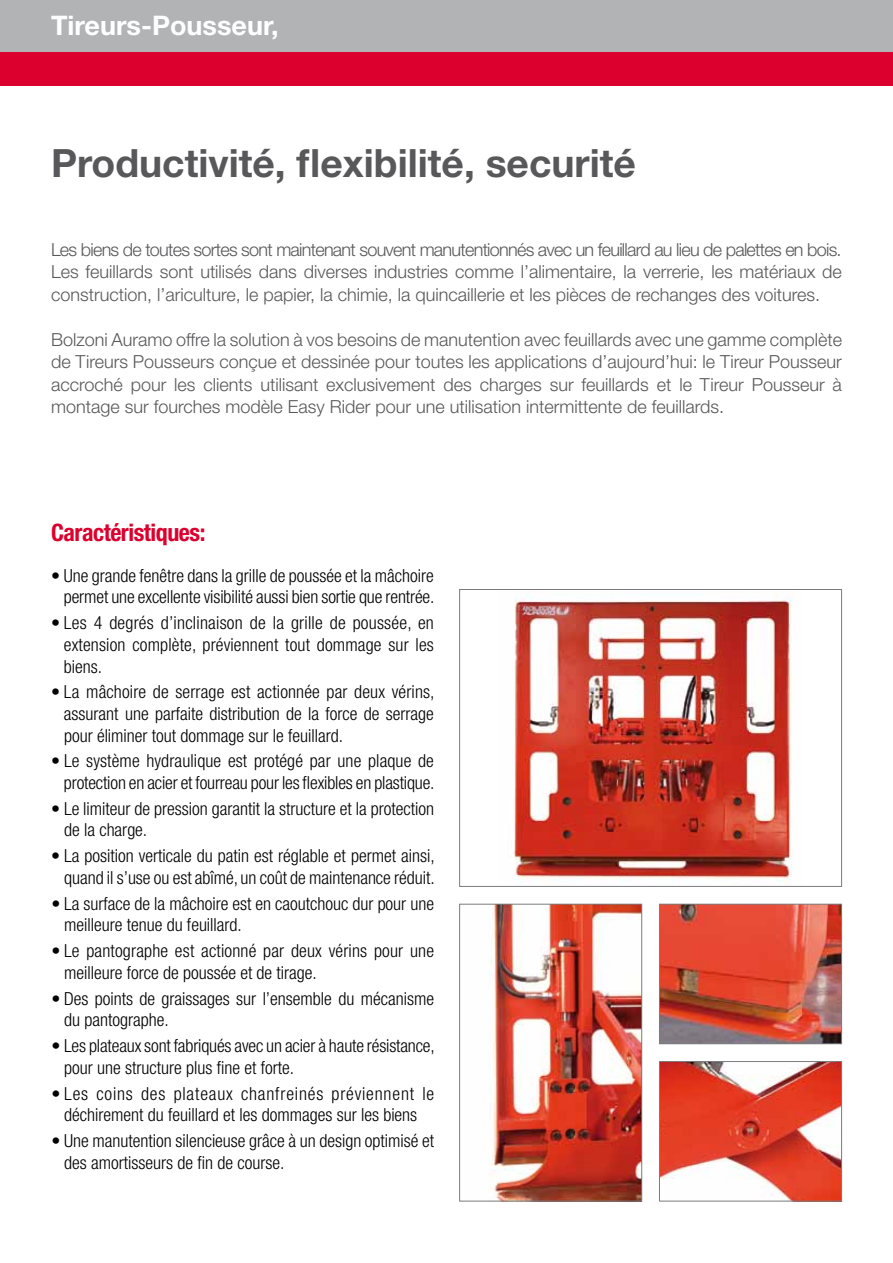
<style>
.page{position:relative;width:893px;height:1263px;background:#fff}
.page>*{position:absolute;margin:0;border:0;box-sizing:border-box;transform-origin:0 0}
.t1{font:700 39px "Helvetica Neue LT Std";color:#58585a}
.t2{font:700 27px "Helvetica Neue LT Std";color:#fff}
.t3{font:700 condensed 24px "Helvetica Neue LT Std";letter-spacing:-.02em;color:#dc002e}
.t4{font:300 condensed 18px/21.6px "Helvetica Neue LT Std";color:#000}
.t5{font:300 18px/22.5px "Helvetica Neue LT Std";color:#58585a;text-align:justify}
</style>
<div class="page">
<div style="left:0;top:51px;width:893px;height:34px;background:#dc002e"></div>
<div style="left:0;top:0;width:893px;height:51px;background:#b1b3b4"></div>
<img style="left:514px;top:595px;width:279px;height:288px">
<div style="left:459px;top:589px;width:383px;height:298px;border:1px solid #7b7c7e"></div>
<img style="left:661px;top:906px;width:179px;height:136px">
<div style="left:659px;top:904px;width:183px;height:140px;border:1px solid #7b7c7e"></div>
<img style="left:661px;top:1063px;width:179px;height:136px">
<div style="left:659px;top:1061px;width:183px;height:140px;border:1px solid #7b7c7e"></div>
<img style="left:489px;top:906px;width:151px;height:293px">
<div style="left:459px;top:904px;width:183px;height:297px;border:1px solid #7b7c7e"></div>
<h2 class="t2" style="left:51px;top:9px;width:229px">Tireurs-Pousseur,</h2>
<h1 class="t1" style="left:51px;top:139px;width:586px">Productivité, flexibilité, securité</h1>
<p class="t5" style="left:51px;top:238px;width:792px">Les biens de toutes sortes sont maintenant souvent manutentionnés avec un feuillard au lieu de palettes en bois.<br>Les feuillards sont utilisés dans diverses industries comme l’alimentaire, la verrerie, les matériaux de construction, l’ariculture, le papier, la chimie, la quincaillerie et les pièces de rechanges des voitures.</p>
<p class="t5" style="left:51px;top:328px;width:792px">Bolzoni Auramo offre la solution à vos besoins de manutention avec feuillards avec une gamme complète de Tireurs Pousseurs conçue et dessinée pour toutes les applications d’aujourd’hui: le Tireur Pousseur accroché pour les clients utilisant exclusivement des charges sur feuillards et le Tireur Pousseur à montage sur fourches modèle Easy Rider pour une utilisation intermittente de feuillards.</p>
<h3 class="t3" style="left:51px;top:518px;width:156px">Caractéristiques:</h3>
<p class="t4" style="left:51px;top:564px;width:385px;text-align:right">• Une grande fenêtre dans la grille de poussée et la mâchoire permet une excellente visibilité aussi bien sortie que rentrée.</p>
<p class="t4" style="left:64px;top:612px;width:371px;text-align:justify;text-indent:-13px">• Les 4 degrés d’inclinaison de la grille de poussée, en extension complète, préviennent tout dommage sur les biens.</p>
<p class="t4" style="left:64px;top:681px;width:372px;text-align:justify;text-indent:-13px">• La mâchoire de serrage est actionnée par deux vérins, assurant une parfaite distribution de la force de serrage pour éliminer tout dommage sur le feuillard.</p>
<p class="t4" style="left:51px;top:750px;width:385px;text-align:right">• Le système hydraulique est protégé par une plaque de protection en acier et fourreau pour les flexibles en plastique.</p>
<p class="t4" style="left:64px;top:797px;width:371px;text-indent:-13px">• Le limiteur de pression garantit la structure et la protection de la charge.</p>
<p class="t4" style="left:51px;top:845px;width:385px;text-align:right">• La position verticale du patin est réglable et permet ainsi, quand il s’use ou est abîmé, un coût de maintenance réduit.</p>
<p class="t4" style="left:64px;top:892px;width:371px;text-indent:-13px">• La surface de la mâchoire est en caoutchouc dur pour une meilleure tenue du feuillard.</p>
<p class="t4" style="left:64px;top:940px;width:371px;text-indent:-13px">• Le pantographe est actionné par deux vérins pour une meilleure force de poussée et de tirage.</p>
<p class="t4" style="left:64px;top:987px;width:371px;text-indent:-13px">• Des points de graissages sur l’ensemble du mécanisme du pantographe.</p>
<p class="t4" style="left:64px;top:1035px;width:372px;text-indent:-13px">• Les plateaux sont fabriqués avec un acier à haute résistance, pour une structure plus fine et forte.</p>
<p class="t4" style="left:51px;top:1082px;width:384px;text-align:center">• Les coins des plateaux chanfreinés préviennent le déchirement du feuillard et les dommages sur les biens</p>
<p class="t4" style="left:64px;top:1130px;width:371px;text-indent:-13px">• Une manutention silencieuse grâce à un design optimisé et des amortisseurs de fin de course.</p>
</div>
